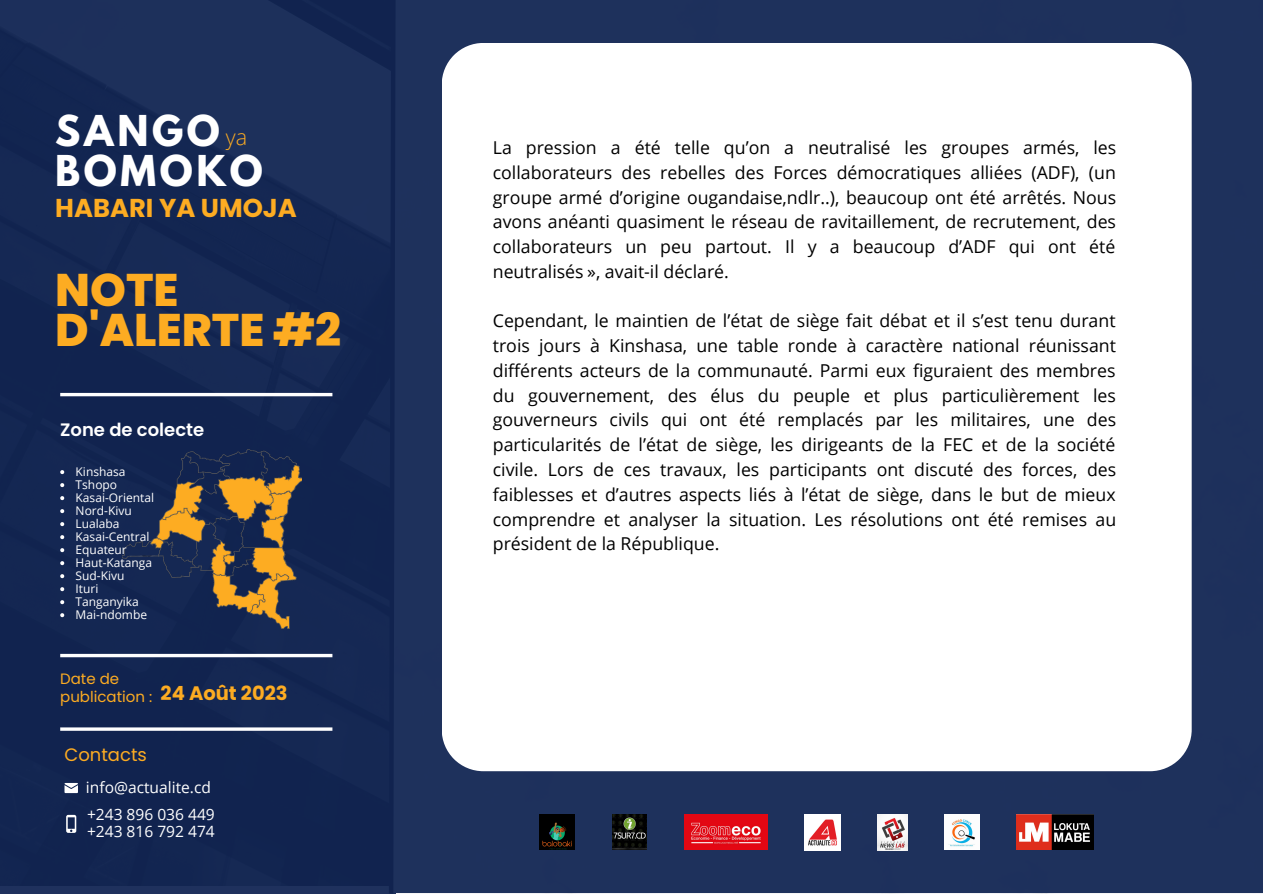
<style>
.page{position:relative;width:1263px;height:894px;background:#fff}
.page>*{position:absolute;margin:0;border:0;box-sizing:border-box;transform-origin:0 0}
.t1{font:800 45.6px "Poppins";color:#fdac22}
.t2{font:700 37.65px "League Spartan";letter-spacing:.095em;color:#fff}
.t3{font:700 25.8px "Poppins";color:#fdac22}
.t4{font:300 21.6px "Open Sans";color:#fdac22}
.t5{font:700 19.5px "Poppins";color:#fdac22}
.t6{font:600 18px "Poppins";color:#fff}
.t7{font:18px "Poppins";color:#fdac22}
.t8{font:17.7px/24.8px "Open Sans";color:#000;text-align:justify}
.t9{font:15.6px "Open Sans";color:#fff}
.t10{font:15px/18px "Poppins";color:#fdac22}
.t11{font:12px "Open Sans";color:#fff}
</style>
<div class="page">
<div style="left:0;top:0;width:396px;height:893px;background:#122654"></div>
<div style="left:396px;top:0;width:866px;height:892px;background:#1e315c"></div>
<div style="left:442px;top:43px;width:750px;height:728px;background:#fff"></div>
<hr style="left:60px;top:393px;width:272px;height:3px;background:#fff">
<svg style="left:65px;top:782px;width:13px;height:10px"></svg>
<svg style="left:66px;top:814px;width:10px;height:18px"></svg>
<img style="left:878px;top:814px;width:29px;height:36px">
<img style="left:804px;top:814px;width:36px;height:36px">
<img style="left:684px;top:814px;width:84px;height:35px">
<img style="left:612px;top:814px;width:35px;height:35px">
<img style="left:540px;top:814px;width:34px;height:35px">
<img style="left:944px;top:814px;width:35px;height:35px">
<img style="left:1017px;top:814px;width:76px;height:35px">
<img style="left:123px;top:449px;width:178px;height:179px">
<svg style="left:60px;top:470px;width:4px;height:4px"></svg>
<svg style="left:60px;top:483px;width:4px;height:4px"></svg>
<svg style="left:60px;top:496px;width:4px;height:4px"></svg>
<svg style="left:60px;top:509px;width:4px;height:4px"></svg>
<svg style="left:60px;top:522px;width:4px;height:4px"></svg>
<svg style="left:60px;top:535px;width:4px;height:4px"></svg>
<svg style="left:60px;top:548px;width:4px;height:4px"></svg>
<svg style="left:60px;top:561px;width:4px;height:4px"></svg>
<svg style="left:60px;top:574px;width:4px;height:4px"></svg>
<svg style="left:60px;top:587px;width:4px;height:4px"></svg>
<svg style="left:60px;top:600px;width:4px;height:4px"></svg>
<svg style="left:60px;top:613px;width:4px;height:4px"></svg>
<svg style="left:60px;top:653px;width:272px;height:4px"></svg>
<hr style="left:60px;top:727px;width:272px;height:3px;background:#fff">
<p class="t2" style="left:55px;top:112px;width:166px">SANGO</p>
<p class="t2" style="left:55px;top:152px;width:209px">BOMOKO</p>
<p class="t3" style="left:55px;top:190px;width:243px">HABARI YA UMOJA</p>
<p class="t4" style="left:226px;top:121px;width:23px">ya</p>
<p class="t1" style="left:55px;top:258px;width:125px">NOTE</p>
<p class="t1" style="left:55px;top:298px;width:287px">D'ALERTE #2</p>
<p class="t6" style="left:60px;top:417px;width:146px">Zone de colecte</p>
<p class="t11" style="left:76px;top:463px;width:51px">Kinshasa</p>
<p class="t11" style="left:76px;top:476px;width:43px">Tshopo</p>
<p class="t11" style="left:76px;top:489px;width:80px">Kasai-Oriental</p>
<p class="t11" style="left:76px;top:502px;width:58px">Nord-Kivu</p>
<p class="t11" style="left:76px;top:515px;width:45px">Lualaba</p>
<p class="t11" style="left:76px;top:528px;width:75px">Kasai-Central</p>
<p class="t11" style="left:76px;top:541px;width:53px">Equateur</p>
<p class="t11" style="left:76px;top:554px;width:78px">Haut-Katanga</p>
<p class="t11" style="left:76px;top:567px;width:50px">Sud-Kivu</p>
<p class="t11" style="left:76px;top:580px;width:24px">Ituri</p>
<p class="t11" style="left:76px;top:593px;width:65px">Tanganyika</p>
<p class="t11" style="left:76px;top:606px;width:73px">Mai-ndombe</p>
<p class="t10" style="left:60px;top:669px;width:93px">Date de publication :</p>
<p class="t5" style="left:161px;top:679px;width:129px">24 Août 2023</p>
<p class="t7" style="left:64px;top:741px;width:84px">Contacts</p>
<p class="t9" style="left:86px;top:776px;width:127px">info@actualite.cd</p>
<p class="t9" style="left:87px;top:803px;width:129px">+243 896 036 449</p>
<p class="t9" style="left:87px;top:820px;width:129px">+243 816 792 474</p>
<p class="t8" style="left:493px;top:135px;width:625px">La pression a été telle qu’on a neutralisé les groupes armés, les collaborateurs des rebelles des Forces démocratiques alliées (ADF), (un groupe armé d’origine ougandaise,ndlr..), beaucoup ont été arrêtés. Nous avons anéanti quasiment le réseau de ravitaillement, de recrutement, des collaborateurs un peu partout. Il y a beaucoup d’ADF qui ont été neutralisés », avait-il déclaré.</p>
<p class="t8" style="left:493px;top:308px;width:625px">Cependant, le maintien de l’état de siège fait débat et il s’est tenu durant trois jours à Kinshasa, une table ronde à caractère national réunissant différents acteurs de la communauté. Parmi eux figuraient des membres du gouvernement, des élus du peuple et plus particulièrement les gouverneurs civils qui ont été remplacés par les militaires, une des particularités de l’état de siège, les dirigeants de la FEC et de la société civile. Lors de ces travaux, les participants ont discuté des forces, des faiblesses et d’autres aspects liés à l’état de siège, dans le but de mieux comprendre et analyser la situation. Les résolutions ont été remises au président de la République.</p>
</div>
